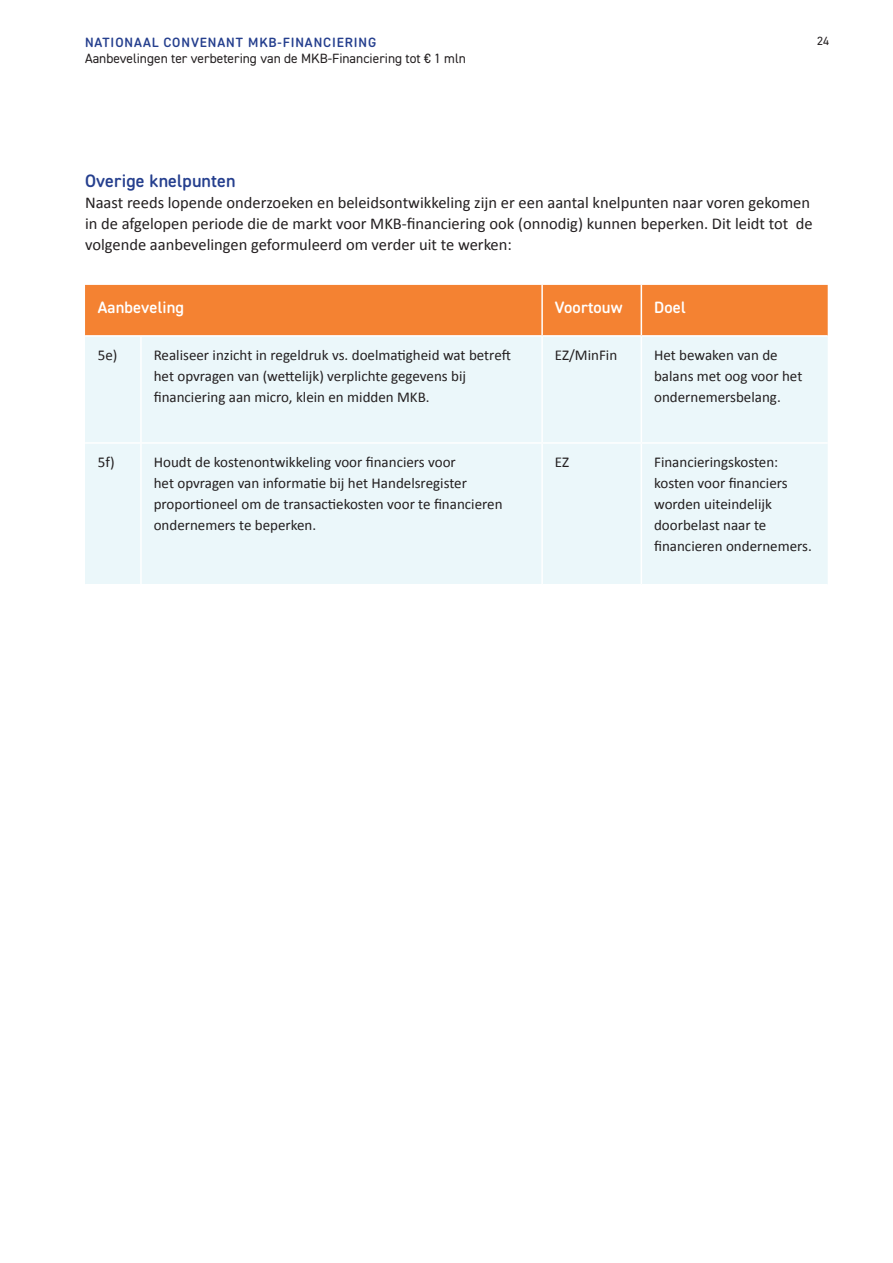
<style>
.page{position:relative;width:893px;height:1263px;background:#fff}
.page>*{position:absolute;margin:0;border:0;box-sizing:border-box;transform-origin:0 0}
.t1{font:18px "DIN2014 Rounded VF";letter-spacing:.01em;color:#253f8e}
.t2{font:16.5px/21px "Calibri";color:#231f20}
.t3{font:16.5px "DIN2014 Rounded VF";letter-spacing:.01em;color:#fff}
.t4{font:15px/21px "Calibri";color:#231f20}
.t5{font:13.5px "DIN2014 Rounded VF";color:#231f20}
.t6{font:13.5px "DIN2014 Rounded VF";letter-spacing:.06em;color:#253f8e}
.t7{font:12px "DIN2014 Rounded VF";color:#231f20}
</style>
<div class="page">
<div style="left:85px;top:285px;width:743px;height:50px;background:#f48232"></div>
<div style="left:85px;top:337px;width:743px;height:247px;background:#ebf7fa"></div>
<hr style="left:541px;top:285px;width:2px;height:50px;background:#fff">
<hr style="left:641px;top:285px;width:1px;height:50px;background:#fff">
<hr style="left:140px;top:337px;width:2px;height:105px;background:#fff">
<hr style="left:541px;top:337px;width:2px;height:105px;background:#fff">
<hr style="left:641px;top:337px;width:1px;height:105px;background:#fff">
<hr style="left:140px;top:444px;width:2px;height:140px;background:#fff">
<hr style="left:541px;top:444px;width:2px;height:140px;background:#fff">
<hr style="left:641px;top:444px;width:1px;height:140px;background:#fff">
<hr style="left:85px;top:442px;width:56px;height:2px;background:#fff">
<hr style="left:542px;top:442px;width:99px;height:2px;background:#fff">
<hr style="left:641px;top:442px;width:187px;height:2px;background:#fff">
<hr style="left:141px;top:442px;width:401px;height:2px;background:#fff">
<p class="t6" style="left:85px;top:34px;width:293px">NATIONAAL CONVENANT MKB-FINANCIERING</p>
<p class="t5" style="left:85px;top:50px;width:382px">Aanbevelingen ter verbetering van de MKB-Financiering tot € 1 mln</p>
<p class="t7" style="left:817px;top:34px;width:13px">24</p>
<p class="t1" style="left:85px;top:170px;width:152px">Overige knelpunten</p>
<p class="t2" style="left:85px;top:192px;width:729px">Naast reeds lopende onderzoeken en beleidsontwikkeling zijn er een aantal knelpunten naar voren gekomen in de afgelopen periode die de markt voor MKB-financiering ook (onnodig) kunnen beperken. Dit leidt tot de volgende aanbevelingen geformuleerd om verder uit te werken:</p>
<p class="t3" style="left:98px;top:297px;width:88px">Aanbeveling</p>
<p class="t3" style="left:555px;top:297px;width:69px">Voortouw</p>
<p class="t3" style="left:654px;top:297px;width:33px">Doel</p>
<p class="t4" style="left:98px;top:344px;width:21px">5e)</p>
<p class="t4" style="left:154px;top:344px;width:359px">Realiseer inzicht in regeldruk vs. doelmatigheid wat betreft het opvragen van (wettelijk) verplichte gegevens bij financiering aan micro, klein en midden MKB.</p>
<p class="t4" style="left:555px;top:344px;width:64px">EZ/MinFin</p>
<p class="t4" style="left:654px;top:344px;width:150px">Het bewaken van de balans met oog voor het ondernemersbelang.</p>
<p class="t4" style="left:98px;top:451px;width:18px">5f)</p>
<p class="t4" style="left:154px;top:451px;width:350px">Houdt de kostenontwikkeling voor financiers voor<br>het opvragen van informatie bij het Handelsregister proportioneel om de transactiekosten voor te financieren ondernemers te beperken.</p>
<p class="t4" style="left:555px;top:451px;width:16px">EZ</p>
<p class="t4" style="left:654px;top:451px;width:159px">Financieringskosten: kosten voor financiers worden uiteindelijk doorbelast naar te financieren ondernemers.</p>
</div>
